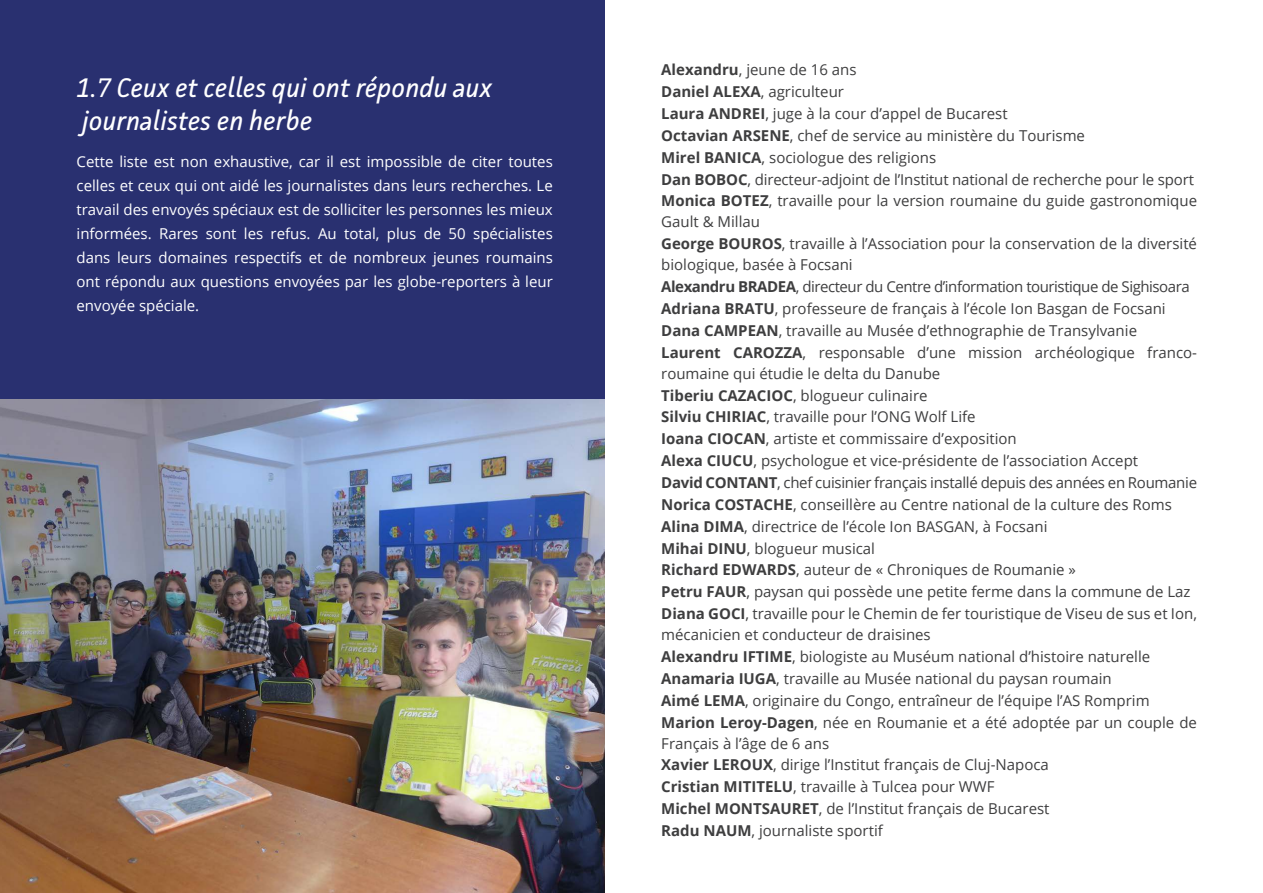
<style>
.page{position:relative;width:1263px;height:893px;background:#fff}
.page>*{position:absolute;margin:0;border:0;box-sizing:border-box;transform-origin:0 0}
.t1{font:italic 27px/33px "Facit";color:#fff}
.t2{font:15px/21.8px "Open Sans";color:#3e3e3f}
.t3{font:15px/24px "Open Sans";color:#fff;text-align:justify}
.s1{font-weight:700}
</style>
<div class="page">
<img style="left:0;top:398px;width:605px;height:495px">
<div style="left:0;top:0;width:605px;height:398px;background:#293070"></div>
<h1 class="t1" style="left:77px;top:71px;width:417px">1.7 Ceux et celles qui ont répondu aux journalistes en herbe</h1>
<p class="t3" style="left:77px;top:149px;width:478px">Cette liste est non exhaustive, car il est impossible de citer toutes celles et ceux qui ont aidé les journalistes dans leurs recherches. Le travail des envoyés spéciaux est de solliciter les personnes les mieux informées. Rares sont les refus. Au total, plus de 50 spécialistes dans leurs domaines respectifs et de nombreux jeunes roumains ont répondu aux questions envoyées par les globe-reporters à leur envoyée spéciale.</p>
<p class="t2" style="left:661px;top:59px;width:537px"><span class="s1">Alexandru</span>, jeune de 16 ans<br><span class="s1">Daniel ALEXA</span>, agriculteur<br><span class="s1">Laura ANDREI</span>, juge à la cour d’appel de Bucarest<br><span class="s1">Octavian ARSENE</span>, chef de service au ministère du Tourisme<br><span class="s1">Mirel BANICA</span>, sociologue des religions<br><span class="s1">Dan BOBOC</span>, directeur-adjoint de l’Institut national de recherche pour le sport <span class="s1">Monica BOTEZ</span>, travaille pour la version roumaine du guide gastronomique Gault &amp; Millau<br><span class="s1">George BOUROS</span>, travaille à l’Association pour la conservation de la diversité biologique, basée à Focsani<br><span class="s1">Alexandru BRADEA</span>, directeur du Centre d’information touristique de Sighisoara <span class="s1">Adriana BRATU</span>, professeure de français à l’école Ion Basgan de Focsani <span class="s1">Dana CAMPEAN</span>, travaille au Musée d’ethnographie de Transylvanie <span class="s1">Laurent CAROZZA</span>, responsable d’une mission archéologique franco&shy;roumaine qui étudie le delta du Danube<br><span class="s1">Tiberiu CAZACIOC</span>, blogueur culinaire<br><span class="s1">Silviu CHIRIAC</span>, travaille pour l’ONG Wolf Life<br><span class="s1">Ioana CIOCAN</span>, artiste et commissaire d’exposition<br><span class="s1">Alexa CIUCU</span>, psychologue et vice-présidente de l’association Accept<br><span class="s1">David CONTANT</span>, chef cuisinier français installé depuis des années en Roumanie <span class="s1">Norica COSTACHE</span>, conseillère au Centre national de la culture des Roms <span class="s1">Alina DIMA</span>, directrice de l’école Ion BASGAN, à Focsani<br><span class="s1">Mihai DINU</span>, blogueur musical<br><span class="s1">Richard EDWARDS</span>, auteur de « Chroniques de Roumanie »<br><span class="s1">Petru FAUR</span>, paysan qui possède une petite ferme dans la commune de Laz <span class="s1">Diana GOCI</span>, travaille pour le Chemin de fer touristique de Viseu de sus et Ion, mécanicien et conducteur de draisines<br><span class="s1">Alexandru IFTIME</span>, biologiste au Muséum national d’histoire naturelle <span class="s1">Anamaria IUGA</span>, travaille au Musée national du paysan roumain<br><span class="s1">Aimé LEMA</span>, originaire du Congo, entraîneur de l’équipe l’AS Romprim <span class="s1">Marion Leroy-Dagen</span>, née en Roumanie et a été adoptée par un couple de Français à l’âge de 6 ans<br><span class="s1">Xavier LEROUX</span>, dirige l’Institut français de Cluj-Napoca<br><span class="s1">Cristian MITITELU</span>, travaille à Tulcea pour WWF<br><span class="s1">Michel MONTSAURET</span>, de l’Institut français de Bucarest<br><span class="s1">Radu NAUM</span>, journaliste sportif</p>
</div>
